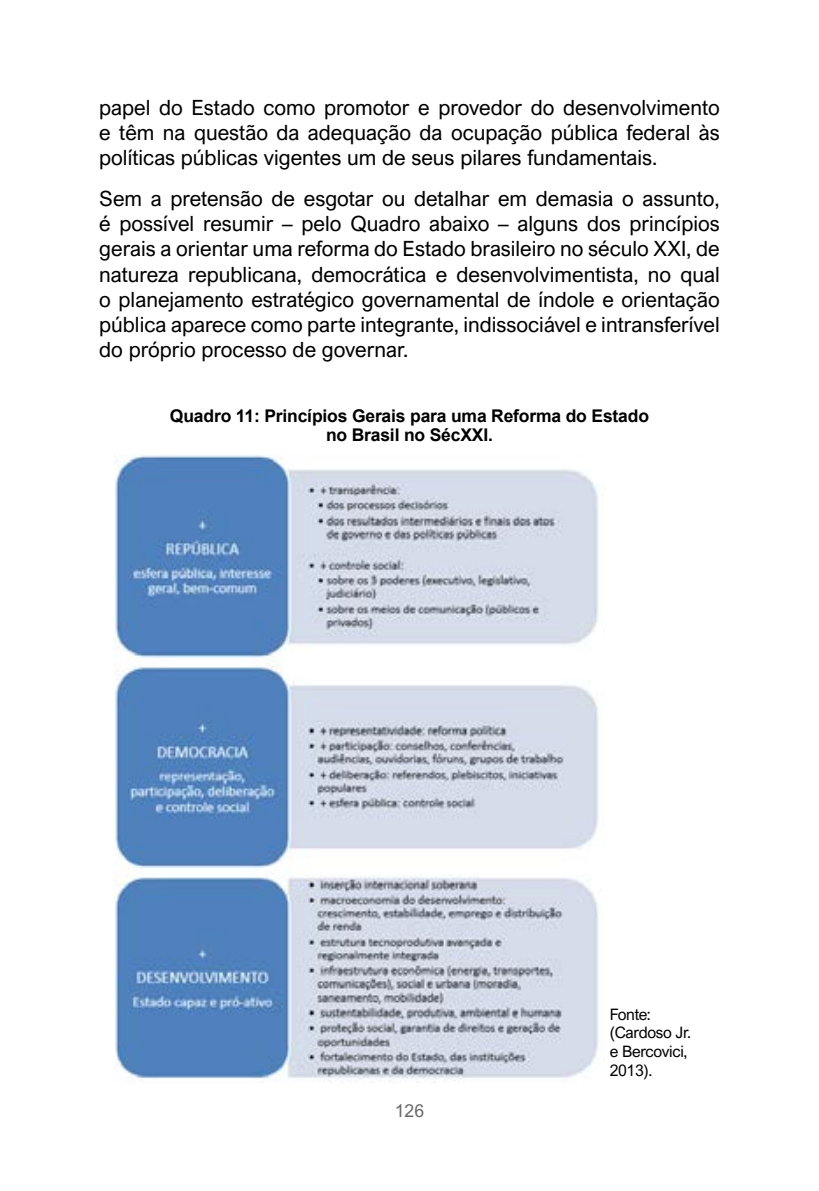
<style>
.page{position:relative;width:819px;height:1191px;background:#fff}
.page>*{position:absolute;margin:0;border:0;box-sizing:border-box;transform-origin:0 0}
.t1{font:21px/25.2px "Arial Nova";color:#000;text-align:justify}
.t2{font:700 17.5px/19.2px "Arial";letter-spacing:-.01em;color:#000;text-align:center}
.t3{font:17.5px "Arial Nova";color:#6a696a}
.t4{font:15.75px/18.9px "Arial Nova";letter-spacing:-.02em;color:#000}
</style>
<div class="page">
<img style="left:115px;top:454px;width:484px;height:628px">
<p class="t1" style="left:99px;top:94px;width:622px">papel do Estado como promotor e provedor do desenvolvimento e têm na questão da adequação da ocupação pública federal às políticas públicas vigentes um de seus pilares fundamentais.</p>
<p class="t1" style="left:99px;top:186px;width:622px">Sem a pretensão de esgotar ou detalhar em demasia o assunto, é possível resumir – pelo Quadro abaixo – alguns dos princípios gerais a orientar uma reforma do Estado brasileiro no século XXI, de natureza republicana, democrática e desenvolvimentista, no qual o planejamento estratégico governamental de índole e orientação pública aparece como parte integrante, indissociável e intransferível do próprio processo de governar.</p>
<p class="t2" style="left:170px;top:406px;width:480px">Quadro 11: Princípios Gerais para uma Reforma do Estado no Brasil no SécXXI.</p>
<p class="t3" style="left:395px;top:1101px;width:31px">126</p>
<p class="t4" style="left:609px;top:1004px;width:83px">Fonte: (Cardoso Jr. e Bercovici,<br>2013).</p>
</div>
